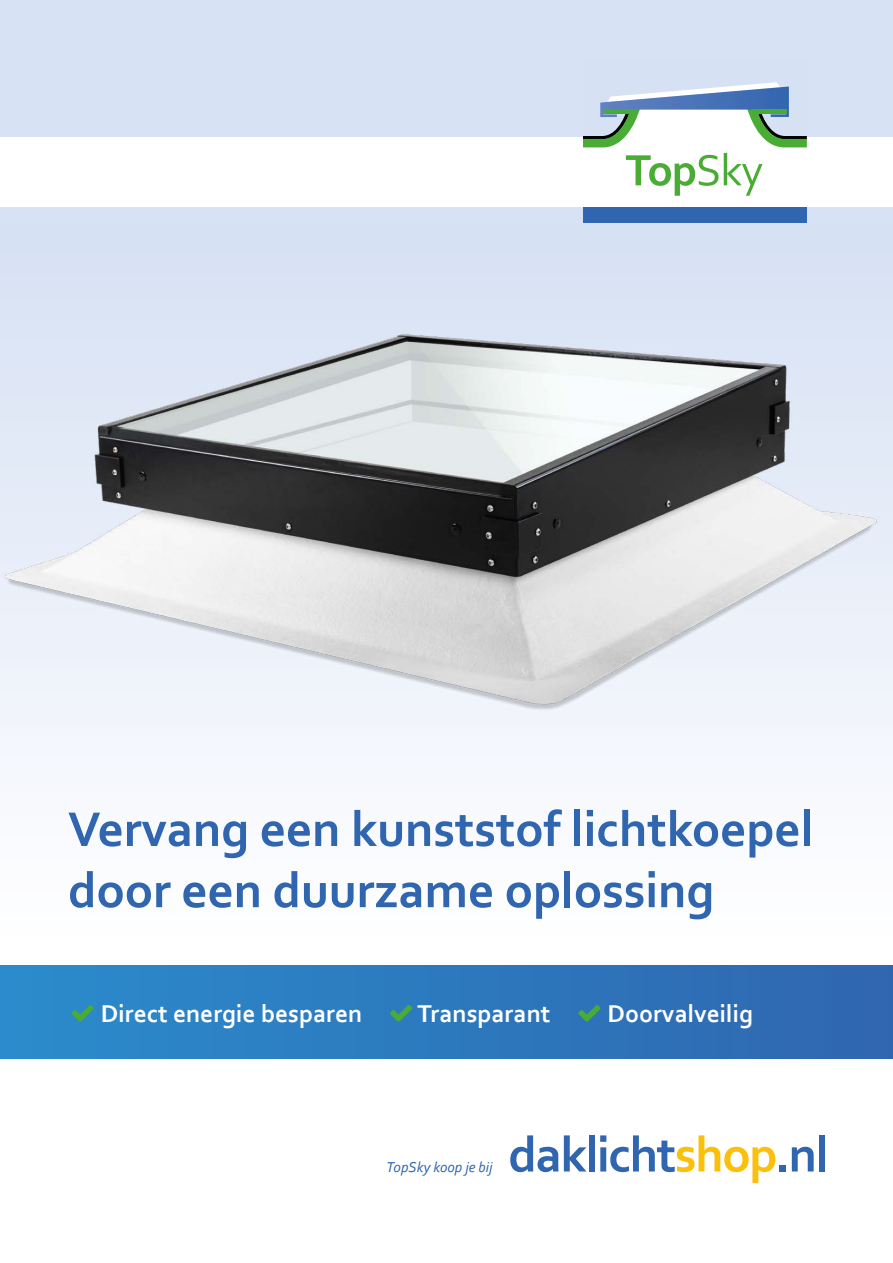
<style>
.page{position:relative;width:893px;height:1263px;background:#fff}
.page>*{position:absolute;margin:0;border:0;box-sizing:border-box;transform-origin:0 0}
.t1{font:700 51px/61.2px "Corbel";color:#3065af}
.t2{font:700 25.5px "Corbel";color:#fff}
.t3{font:italic 15px "Corbel";color:#3065af}
</style>
<div class="page">
<div style="left:0;top:207px;width:893px;height:841px;background:#f9fafe"></div>
<svg style="left:0;top:136px;width:893px;height:1px"></svg>
<img style="left:0;top:224px;width:893px;height:487px">
<svg style="left:510px;top:1135px;width:48px;height:37px"></svg>
<svg style="left:564px;top:1135px;width:22px;height:36px"></svg>
<div style="left:589px;top:1135px;width:6px;height:36px;background:#3065af"></div>
<svg style="left:600px;top:1135px;width:175px;height:48px"></svg>
<div style="left:779px;top:1165px;width:7px;height:6px;background:#3065af"></div>
<svg style="left:792px;top:1147px;width:22px;height:24px"></svg>
<div style="left:819px;top:1135px;width:6px;height:36px;background:#3065af"></div>
<div style="left:0;top:0;width:893px;height:136px;background:#d8e2f5"></div>
<div style="left:0;top:965px;width:893px;height:93px;background:linear-gradient(to right,#2b8ccc,#2f66af)"></div>
<div style="left:583px;top:207px;width:224px;height:16px;background:#3065af"></div>
<svg style="left:583px;top:82px;width:224px;height:114px"></svg>
<hr style="left:603px;top:110px;width:34px;height:4px;background:#46ac39">
<hr style="left:752px;top:110px;width:35px;height:4px;background:#46ac39">
<svg style="left:72px;top:1005px;width:22px;height:17px"></svg>
<svg style="left:390px;top:1005px;width:22px;height:17px"></svg>
<svg style="left:578px;top:1005px;width:22px;height:17px"></svg>
<p class="t1" style="left:68px;top:797px;width:747px">Vervang een kunststof lichtkoepel door een duurzame oplossing</p>
<p class="t2" style="left:101px;top:998px;width:263px">Direct energie besparen</p>
<p class="t2" style="left:418px;top:998px;width:134px">Transparant</p>
<p class="t2" style="left:607px;top:998px;width:147px">Doorvalveilig</p>
<p class="t3" style="left:386px;top:1157px;width:108px">TopSky koop je bij</p>
</div>
